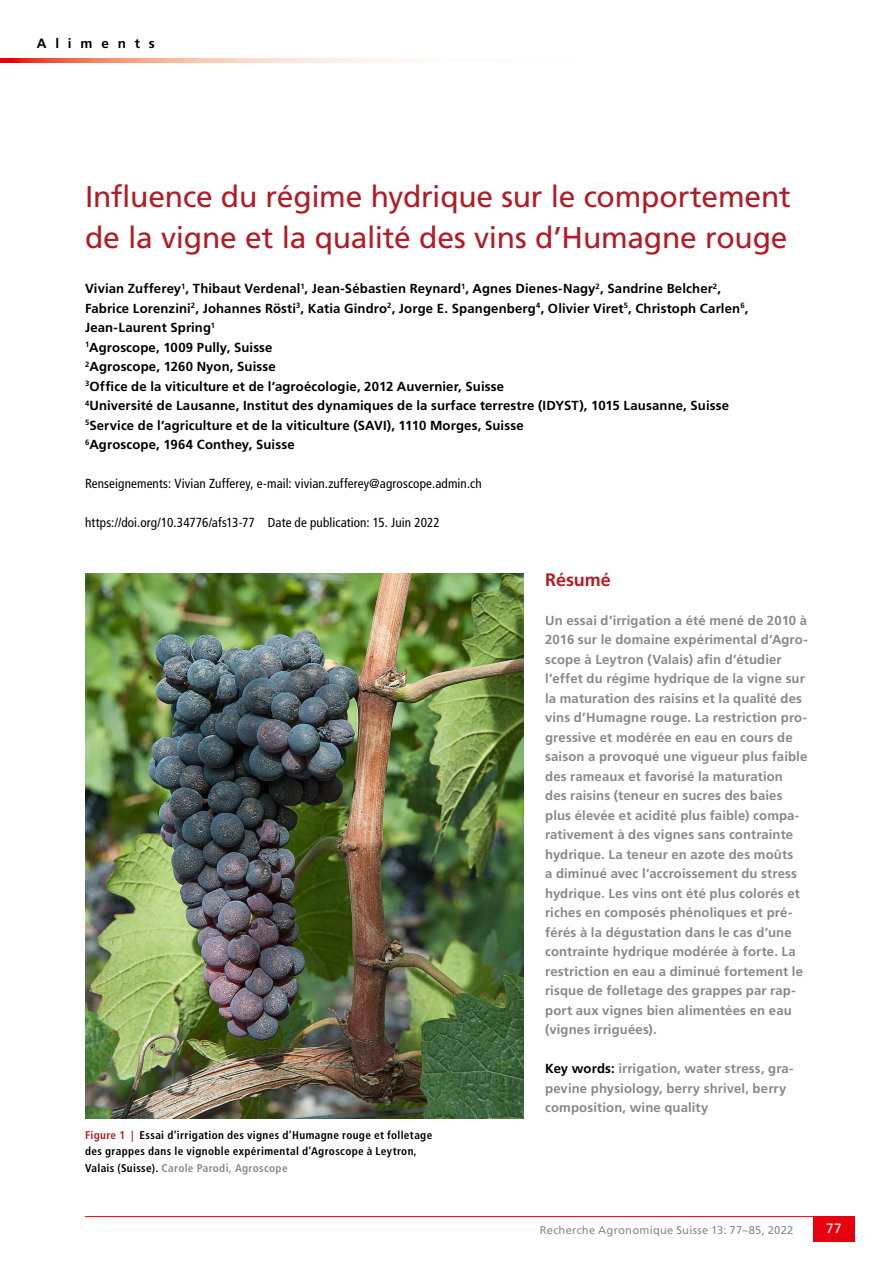
<style>
.page{position:relative;width:893px;height:1263px;background:#fff}
.page>*{position:absolute;margin:0;border:0;box-sizing:border-box;transform-origin:0 0}
.t1{font:30px/40.5px "Frutiger LT Std";letter-spacing:-.01em;color:#b21c27}
.t2{font:700 18px "Frutiger LT Std";letter-spacing:-.005em;color:#b21c27}
.t3{font:700 13.5px "Frutiger LT Std";letter-spacing:.655em;color:#000}
.t4{font:13.5px "Frutiger LT Std";color:#fff}
.t5{font:700 13.2px/19.5px "Frutiger LT Std";letter-spacing:.01em;color:#878988}
.t6{font:700 13.2px/19.5px "Frutiger LT Std";letter-spacing:.01em;color:#000}
.t7{font:condensed 13.2px "Frutiger LT Std";letter-spacing:.01em;color:#000}
.t8{font:700 condensed 11.25px/16.5px "Frutiger LT Std";letter-spacing:.03em;color:#000}
.t9{font:11.25px "Frutiger LT Std";letter-spacing:.02em;color:#878988}
.s1{color:#b21c27}
.s2{color:#878988}
.s3{color:#000}
</style>
<div class="page">
<svg style="left:0;top:58px;width:403px;height:5px;background:#f6b09e"></svg>
<hr style="left:85px;top:1216px;width:770px;height:1px;background:#e7000e">
<div style="left:813px;top:1216px;width:42px;height:26px;background:#e7000e"></div>
<img style="left:85px;top:573px;width:439px;height:545px">
<p class="t3" style="left:37px;top:36px;width:120px">Aliments</p>
<h1 class="t1" style="left:85px;top:177px;width:707px">Influence du régime hydrique sur le comportement de la vigne et la qualité des vins d’Humagne rouge</h1>
<p class="t6" style="left:85px;top:279px;width:665px">Vivian Zufferey<sup>1</sup>, Thibaut Verdenal<sup>1</sup>, Jean-Sébastien Reynard<sup>1</sup>, Agnes Dienes-Nagy<sup>2</sup>, Sandrine Belcher<sup>2</sup>, Fabrice Lorenzini<sup>2</sup>, Johannes Rösti<sup>3</sup>, Katia Gindro<sup>2</sup>, Jorge E. Spangenberg<sup>4</sup>, Olivier Viret<sup>5</sup>, Christoph Carlen<sup>6</sup>, Jean-Laurent Spring<sup>1<br>1</sup>Agroscope, 1009 Pully, Suisse<br><sup>2</sup>Agroscope, 1260 Nyon, Suisse<br><sup>3</sup>Office de la viticulture et de l’agroécologie, 2012 Auvernier, Suisse<br><sup>4</sup>Université de Lausanne, Institut des dynamiques de la surface terrestre (IDYST), 1015 Lausanne, Suisse <sup>5</sup>Service de l’agriculture et de la viticulture (SAVI), 1110 Morges, Suisse<br><sup>6</sup>Agroscope, 1964 Conthey, Suisse</p>
<p class="t7" style="left:85px;top:476px;width:398px">Renseignements: Vivian Zufferey, e-mail: vivian.zufferey@agroscope.admin.ch</p>
<p class="t7" style="left:85px;top:515px;width:356px">https://doi.org/10.34776/afs13-77 Date de publication: 15. Juin 2022</p>
<p class="t8" style="left:85px;top:1127px;width:349px"><span class="s1">Figure 1 |</span> Essai d’irrigation des vignes d’Humagne rouge et folletage des grappes dans le vignoble expérimental d’Agroscope à Leytron,<br>Valais (Suisse). <span class="s2">Carole Parodi, Agroscope</span></p>
<h2 class="t2" style="left:545px;top:569px;width:67px">Résumé</h2>
<p class="t5" style="left:545px;top:610px;width:264px">Un essai d’irrigation a été mené de 2010 à 2016 sur le domaine expérimental d’Agro&shy;scope à Leytron (Valais) afin d’étudier l’effet du régime hydrique de la vigne sur la maturation des raisins et la qualité des vins d’Humagne rouge. La restriction pro&shy;gressive et modérée en eau en cours de saison a provoqué une vigueur plus faible des rameaux et favorisé la maturation<br>des raisins (teneur en sucres des baies plus élevée et acidité plus faible) compa&shy;rativement à des vignes sans contrainte hydrique. La teneur en azote des moûts<br>a diminué avec l’accroissement du stress hydrique. Les vins ont été plus colorés et riches en composés phénoliques et pré&shy;férés à la dégustation dans le cas d’une contrainte hydrique modérée à forte. La restriction en eau a diminué fortement le risque de folletage des grappes par rap&shy;port aux vignes bien alimentées en eau (vignes irriguées).</p>
<p class="t5" style="left:545px;top:1059px;width:250px"><span class="s3">Key words:</span> irrigation, water stress, gra&shy;pevine physiology, berry shrivel, berry composition, wine quality</p>
<p class="t9" style="left:540px;top:1223px;width:255px">Recherche Agronomique Suisse 13: 77–85, 2022</p>
<p class="t4" style="left:826px;top:1221px;width:17px">77</p>
</div>
